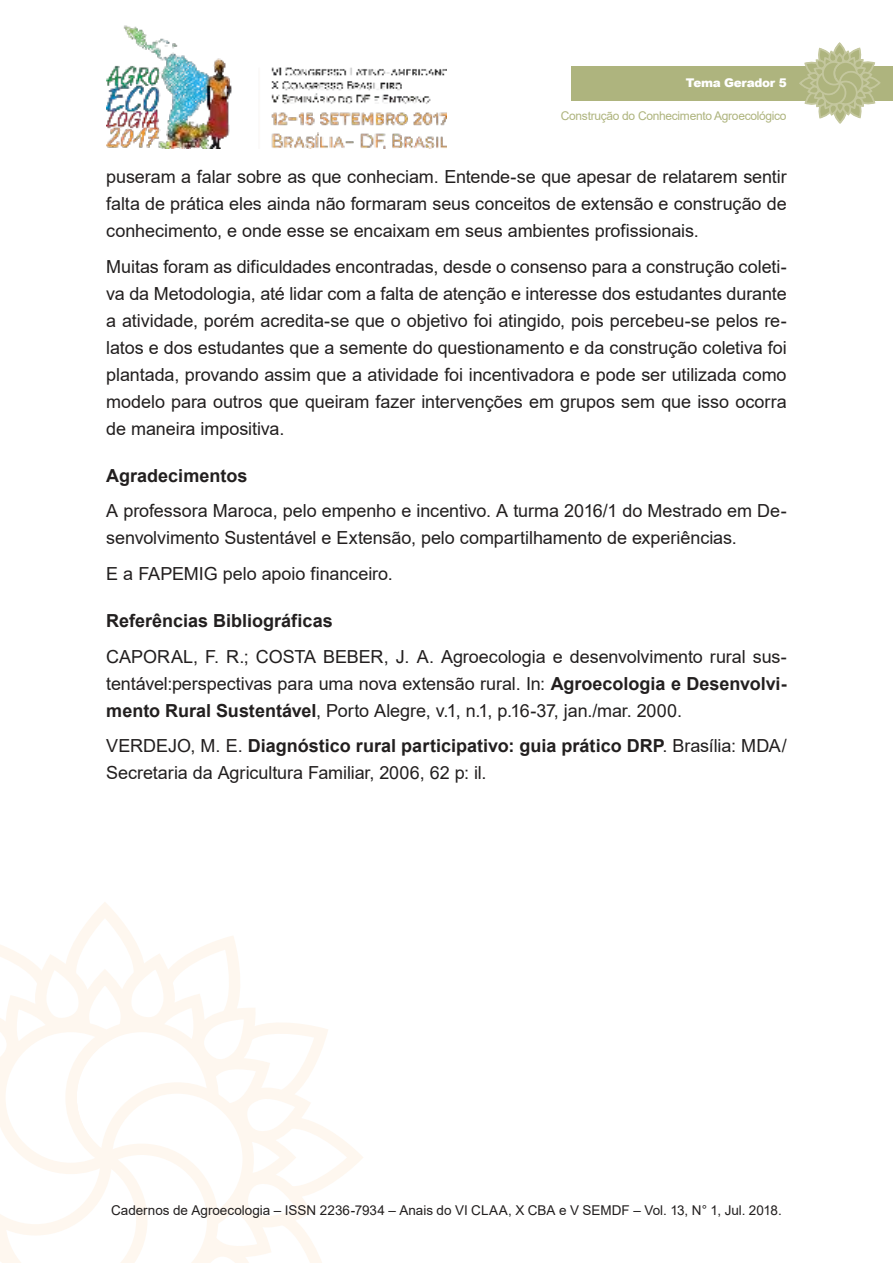
<style>
.page{position:relative;width:893px;height:1263px;background:#fff}
.page>*{position:absolute;margin:0;border:0;box-sizing:border-box;transform-origin:0 0}
.t1{font:18px/27px "Arial";letter-spacing:-.005em;color:#221f1f;text-align:justify}
.t2{font:700 18px "Arial";color:#221f1f}
.t3{font:13.5px "Arial";color:#221f1f}
.t4{font:12px "Arial";letter-spacing:-.025em;color:#aeb47e}
.t5{font:900 12px "Arial";letter-spacing:-.025em;color:#fff}
.s1{font-weight:700}
</style>
<div class="page">
<img style="left:106px;top:25px;width:340px;height:124px">
<svg style="left:0;top:910px;width:363px;height:353px"></svg>
<div style="left:571px;top:66px;width:322px;height:34px;background:#aeb47e"></div>
<svg style="left:798px;top:43px;width:83px;height:81px"></svg>
<p class="t5" style="left:686px;top:76px;width:102px">Tema Gerador 5</p>
<p class="t4" style="left:561px;top:112px;width:227px">Construção do Conhecimento Agroecológico</p>
<p class="t1" style="left:106px;top:165px;width:682px">puseram a falar sobre as que conheciam. Entende-se que apesar de relatarem sentir falta de prática eles ainda não formaram seus conceitos de extensão e construção de conhecimento, e onde esse se encaixam em seus ambientes profissionais.</p>
<p class="t1" style="left:106px;top:255px;width:682px">Muitas foram as dificuldades encontradas, desde o consenso para a construção coleti&shy;va da Metodologia, até lidar com a falta de atenção e interesse dos estudantes durante a atividade, porém acredita-se que o objetivo foi atingido, pois percebeu-se pelos re&shy;latos e dos estudantes que a semente do questionamento e da construção coletiva foi plantada, provando assim que a atividade foi incentivadora e pode ser utilizada como modelo para outros que queiram fazer intervenções em grupos sem que isso ocorra de maneira impositiva.</p>
<p class="t2" style="left:106px;top:469px;width:143px">Agradecimentos</p>
<p class="t1" style="left:106px;top:499px;width:682px">A professora Maroca, pelo empenho e incentivo. A turma 2016/1 do Mestrado em De&shy;senvolvimento Sustentável e Extensão, pelo compartilhamento de experiências.</p>
<p class="t1" style="left:106px;top:562px;width:288px">E a FAPEMIG pelo apoio financeiro.</p>
<p class="t2" style="left:106px;top:614px;width:228px">Referências Bibliográficas</p>
<p class="t1" style="left:106px;top:644px;width:682px">CAPORAL, F. R.; COSTA BEBER, J. A. Agroecologia e desenvolvimento rural sus&shy;tentável:perspectivas para uma nova extensão rural. In: <span class="s1">Agroecologia e Desenvolvi&shy;mento Rural Sustentável</span>, Porto Alegre, v.1, n.1, p.16-37, jan./mar. 2000.</p>
<p class="t1" style="left:106px;top:734px;width:682px">VERDEJO, M. E. <span class="s1">Diagnóstico rural participativo: guia prático DRP</span>. Brasília: MDA/<br>Secretaria da Agricultura Familiar, 2006, 62 p: il.</p>
<p class="t3" style="left:111px;top:1205px;width:672px">Cadernos de Agroecologia – ISSN 2236-7934 – Anais do VI CLAA, X CBA e V SEMDF – Vol. 13, N° 1, Jul. 2018.</p>
</div>
